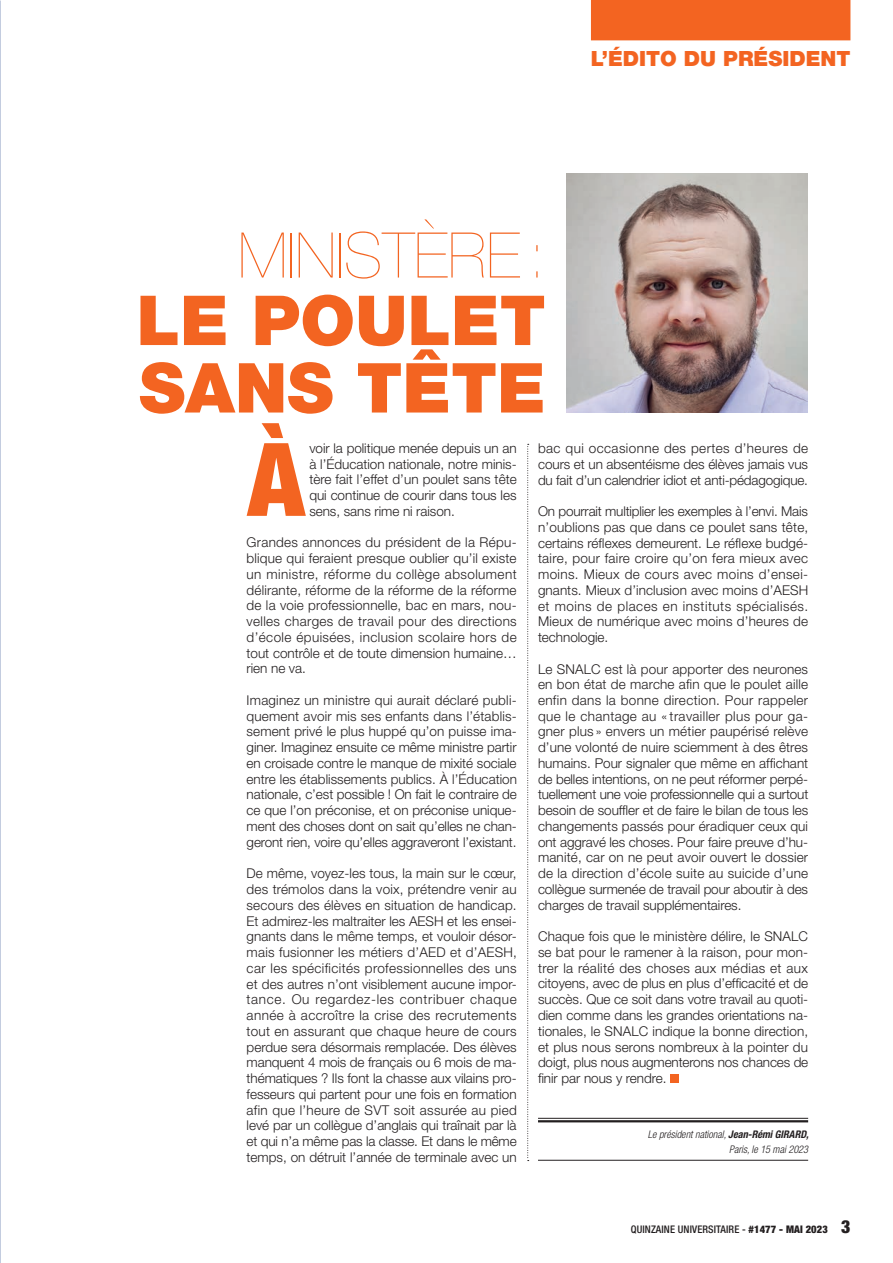
<style>
.page{position:relative;width:893px;height:1263px;background:#fff}
.page>*{position:absolute;margin:0;border:0;box-sizing:border-box;transform-origin:0 0}
.t1{font:900 condensed 101.7px "Helvetica Neue LT Pro";color:#f36421}
.Titre_édito{font:900 69px/67.5px "Helvetica Neue LT Pro";color:#f36421}
.Titre_édito-2{font:200 63px "Helvetica Neue LT Pro";color:#f36421}
.t2{font:900 21px "Helvetica Neue LT Pro";color:#f36421}
.t3{font:300 13.5px/15.8px "Helvetica Neue LT Pro";letter-spacing:-.005em;color:#231f20;text-align:justify}
.t4{font:italic 300 condensed 10.5px "Helvetica Neue LT Pro";color:#231f20}
.t5{font:500 condensed 10.5px "Helvetica Neue LT Pro";letter-spacing:.01em;color:#231f20}
.s1{font-weight:700}
.s2{font-weight:900}
.s3{font-weight:900;font-size:18px}
</style>
<div class="page">
<img style="left:567px;top:174px;width:241px;height:238px">
<svg style="left:670px;top:1074px;width:9px;height:9px"></svg>
<svg style="left:527px;top:444px;width:2px;height:717px"></svg>
<hr style="left:538px;top:1118px;width:270px;height:1px;background:#231f20">
<hr style="left:538px;top:1120px;width:270px;height:2px;background:#231f20">
<hr style="left:538px;top:1160px;width:270px;height:1px;background:#231f20">
<div style="left:591px;top:0;width:259px;height:40px;background:#f36421"></div>
<p class="t2" style="left:591px;top:46px;width:261px">L’ÉDITO DU PRÉSIDENT</p>
<p class="Titre_édito-2" style="left:238px;top:219px;width:309px">MINISTÈRE:</p>
<p class="Titre_édito" style="left:137px;top:286px;width:411px">LE POULET<br>SANS TÊTE</p>
<p class="t1" style="left:248px;top:417px;width:58px">À</p>
<p class="t3" style="left:309px;top:440px;width:209px">voir la politique menée depuis un an à l’Éducation nationale, notre minis&shy;tère fait l’effet d’un poulet sans tête qui continue de courir dans tous les sens, sans rime ni raison.</p>
<p class="t3" style="left:247px;top:534px;width:272px">Grandes annonces du président de la Répu&shy;blique qui feraient presque oublier qu’il existe un ministre, réforme du collège absolument délirante, réforme de la réforme de la réforme de la voie professionnelle, bac en mars, nou&shy;velles charges de travail pour des directions d’école épuisées, inclusion scolaire hors de tout contrôle et de toute dimension humaine… rien ne va.</p>
<p class="t3" style="left:247px;top:692px;width:272px">Imaginez un ministre qui aurait déclaré publi&shy;quement avoir mis ses enfants dans l’établis&shy;sement privé le plus huppé qu’on puisse ima&shy;giner. Imaginez ensuite ce même ministre partir en croisade contre le manque de mixité sociale entre les établissements publics. À l’Éducation nationale, c’est possible ! On fait le contraire de ce que l’on préconise, et on préconise unique&shy;ment des choses dont on sait qu’elles ne chan&shy;geront rien, voire qu’elles aggraveront l’existant.</p>
<p class="t3" style="left:247px;top:865px;width:272px">De même, voyez-les tous, la main sur le cœur, des trémolos dans la voix, prétendre venir au secours des élèves en situation de handicap.<br>Et admirez-les maltraiter les AESH et les ensei&shy;gnants dans le même temps, et vouloir désor&shy;mais fusionner les métiers d’AED et d’AESH, car les spécificités professionnelles des uns et des autres n’ont visiblement aucune impor&shy;tance. Ou regardez-les contribuer chaque année à accroître la crise des recrutements tout en assurant que chaque heure de cours perdue sera désormais remplacée. Des élèves manquent 4 mois de français ou 6 mois de ma&shy;thématiques ? Ils font la chasse aux vilains pro&shy;fesseurs qui partent pour une fois en formation afin que l’heure de SVT soit assurée au pied levé par un collègue d’anglais qui traînait par là et qui n’a même pas la classe. Et dans le même temps, on détruit l’année de terminale avec un</p>
<p class="t3" style="left:538px;top:440px;width:272px">bac qui occasionne des pertes d’heures de cours et un absentéisme des élèves jamais vus du fait d’un calendrier idiot et anti-pédagogique.</p>
<p class="t3" style="left:538px;top:503px;width:272px">On pourrait multiplier les exemples à l’envi. Mais n’oublions pas que dans ce poulet sans tête, certains réflexes demeurent. Le réflexe budgé&shy;taire, pour faire croire qu’on fera mieux avec moins. Mieux de cours avec moins d’ensei&shy;gnants. Mieux d’inclusion avec moins d’AESH et moins de places en instituts spécialisés.<br>Mieux de numérique avec moins d’heures de technologie.</p>
<p class="t3" style="left:538px;top:661px;width:272px">Le SNALC est là pour apporter des neurones en bon état de marche afin que le poulet aille enfin dans la bonne direction. Pour rappeler que le chantage au « travailler plus pour ga&shy;gner plus » envers un métier paupérisé relève d’une volonté de nuire sciemment à des êtres humains. Pour signaler que même en affichant de belles intentions, on ne peut réformer perpé&shy;tuellement une voie professionnelle qui a surtout besoin de souffler et de faire le bilan de tous les changements passés pour éradiquer ceux qui ont aggravé les choses. Pour faire preuve d’hu&shy;manité, car on ne peut avoir ouvert le dossier de la direction d’école suite au suicide d’une collègue surmenée de travail pour aboutir à des charges de travail supplémentaires.</p>
<p class="t3" style="left:538px;top:928px;width:272px">Chaque fois que le ministère délire, le SNALC se bat pour le ramener à la raison, pour mon&shy;trer la réalité des choses aux médias et aux citoyens, avec de plus en plus d’efficacité et de succès. Que ce soit dans votre travail au quoti&shy;dien comme dans les grandes orientations na&shy;tionales, le SNALC indique la bonne direction, et plus nous serons nombreux à la pointer du doigt, plus nous augmenterons nos chances de finir par nous y rendre.</p>
<p class="t4" style="left:648px;top:1128px;width:162px">Le président national, <span class="s1">Jean-Rémi GIRARD,</span></p>
<p class="t4" style="left:729px;top:1144px;width:81px">Paris, le 15 mai 2023</p>
<p class="t5" style="left:631px;top:1223px;width:221px">QUINZAINE UNIVERSITAIRE - <span class="s2">#1477 - MAI 2023</span> <span class="s3">3</span></p>
</div>
